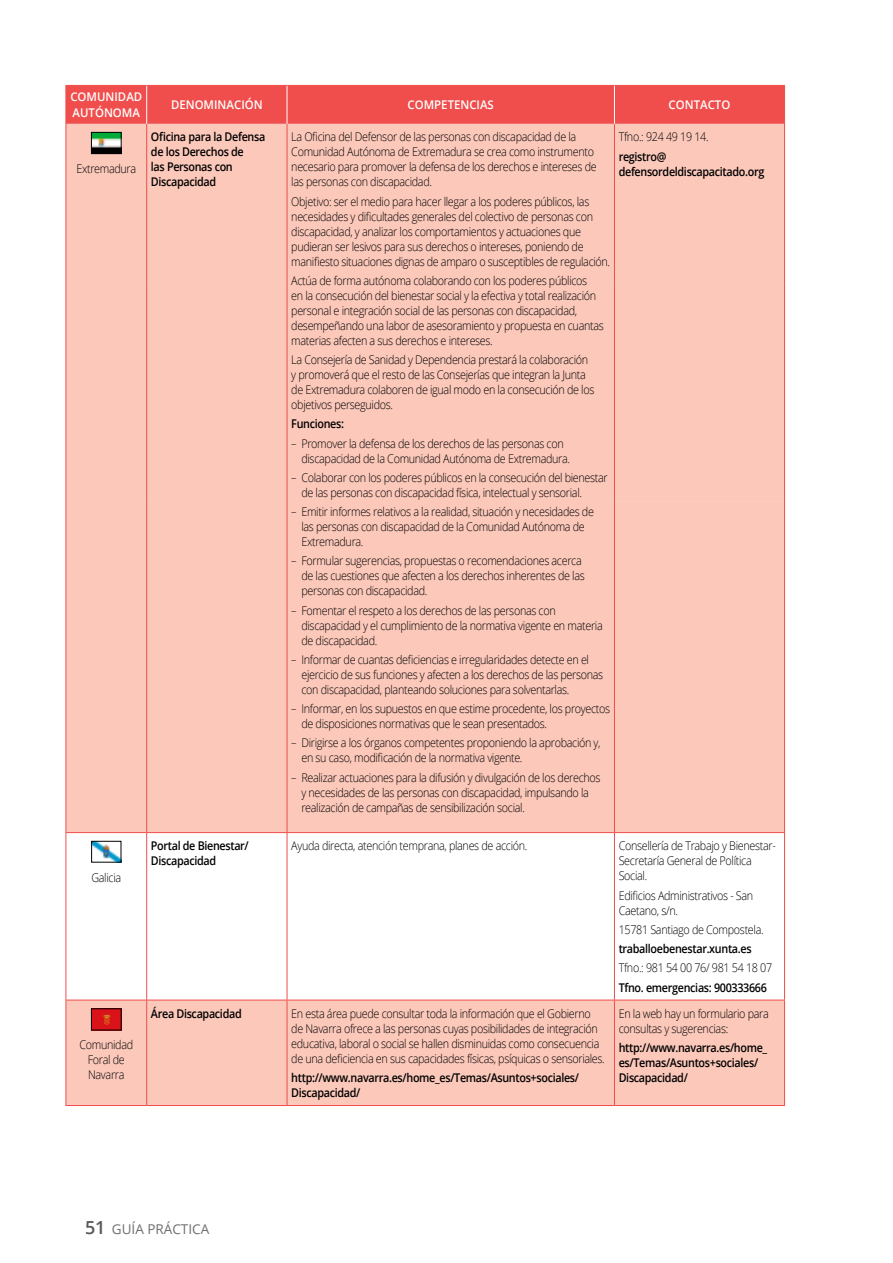
<style>
.page{position:relative;width:893px;height:1263px;background:#fff}
.page>*{position:absolute;margin:0;border:0;box-sizing:border-box;transform-origin:0 0}
.t1{font:13.5px "Open Sans";color:#6d6e71}
.TABLA-PARRAFO-IZQUIE{font:300 12px/15px "Open Sans";letter-spacing:-.03em;color:#000;scale:.9 1}
.TABLA-PARRAFO-IZQUIE-2{font:600 12px/15px "Open Sans";letter-spacing:-.03em;color:#000;scale:.9 1}
.TABLA-CABECERA-ANEXO{font:600 12px/16.5px "Open Sans";color:#fff;scale:.95 1}
.s1{font-weight:600;font-size:18px;color:#58585b}
</style>
<div class="page">
<div style="left:67px;top:86px;width:717px;height:38px;background:#f04e4c"></div>
<div style="left:67px;top:124px;width:717px;height:708px;background:#fbc8ba"></div>
<div style="left:614px;top:284px;width:170px;height:217px;background:#fbc8ba"></div>
<div style="left:67px;top:1001px;width:717px;height:104px;background:#fbc8ba"></div>
<hr style="left:66px;top:124px;width:1px;height:160px;background:#f04e4c">
<hr style="left:146px;top:124px;width:1px;height:160px;background:#f04e4c">
<hr style="left:287px;top:124px;width:1px;height:160px;background:#f04e4c">
<hr style="left:66px;top:284px;width:1px;height:217px;background:#f04e4c">
<hr style="left:146px;top:284px;width:1px;height:217px;background:#f04e4c">
<hr style="left:287px;top:284px;width:1px;height:217px;background:#f04e4c">
<hr style="left:66px;top:501px;width:1px;height:331px;background:#f04e4c">
<hr style="left:146px;top:501px;width:1px;height:331px;background:#f04e4c">
<hr style="left:287px;top:501px;width:1px;height:331px;background:#f04e4c">
<hr style="left:614px;top:124px;width:1px;height:160px;background:#f04e4c">
<hr style="left:784px;top:124px;width:1px;height:160px;background:#f04e4c">
<hr style="left:614px;top:284px;width:1px;height:217px;background:#f04e4c">
<hr style="left:784px;top:284px;width:1px;height:217px;background:#f04e4c">
<hr style="left:614px;top:501px;width:1px;height:331px;background:#f04e4c">
<hr style="left:784px;top:501px;width:1px;height:331px;background:#f04e4c">
<hr style="left:66px;top:832px;width:81px;height:1px;background:#f04e4c">
<hr style="left:66px;top:833px;width:1px;height:167px;background:#f04e4c">
<hr style="left:147px;top:832px;width:140px;height:1px;background:#f04e4c">
<hr style="left:146px;top:833px;width:1px;height:167px;background:#f04e4c">
<hr style="left:287px;top:832px;width:327px;height:1px;background:#f04e4c">
<hr style="left:287px;top:833px;width:1px;height:167px;background:#f04e4c">
<hr style="left:614px;top:832px;width:171px;height:1px;background:#f04e4c">
<hr style="left:614px;top:833px;width:1px;height:167px;background:#f04e4c">
<hr style="left:784px;top:833px;width:1px;height:167px;background:#f04e4c">
<hr style="left:66px;top:1000px;width:81px;height:1px;background:#f04e4c">
<hr style="left:66px;top:1000px;width:1px;height:105px;background:#f04e4c">
<hr style="left:147px;top:1000px;width:140px;height:1px;background:#f04e4c">
<hr style="left:146px;top:1000px;width:1px;height:105px;background:#f04e4c">
<hr style="left:287px;top:1000px;width:327px;height:1px;background:#f04e4c">
<hr style="left:287px;top:1000px;width:1px;height:105px;background:#f04e4c">
<hr style="left:614px;top:1000px;width:171px;height:1px;background:#f04e4c">
<hr style="left:614px;top:1000px;width:1px;height:105px;background:#f04e4c">
<hr style="left:784px;top:1000px;width:1px;height:105px;background:#f04e4c">
<hr style="left:66px;top:85px;width:81px;height:1px;background:#f04e4c">
<hr style="left:66px;top:86px;width:1px;height:38px;background:#f04e4c">
<hr style="left:147px;top:85px;width:140px;height:1px;background:#f04e4c">
<hr style="left:287px;top:85px;width:327px;height:1px;background:#f04e4c">
<hr style="left:614px;top:85px;width:171px;height:1px;background:#f04e4c">
<hr style="left:784px;top:86px;width:1px;height:38px;background:#f04e4c">
<hr style="left:66px;top:1105px;width:81px;height:1px;background:#f04e4c">
<hr style="left:147px;top:1105px;width:140px;height:1px;background:#f04e4c">
<hr style="left:287px;top:1105px;width:327px;height:1px;background:#f04e4c">
<hr style="left:614px;top:1105px;width:171px;height:1px;background:#f04e4c">
<hr style="left:146px;top:86px;width:1px;height:38px;background:#fff">
<hr style="left:287px;top:86px;width:1px;height:38px;background:#fff">
<hr style="left:614px;top:86px;width:1px;height:38px;background:#fff">
<img style="left:93px;top:134px;width:26px;height:18px">
<div style="left:91px;top:132px;width:30px;height:22px;border:1px solid #000"></div>
<img style="left:93px;top:843px;width:26px;height:17px">
<div style="left:91px;top:841px;width:30px;height:21px;border:1px solid #000"></div>
<img style="left:93px;top:1010px;width:26px;height:18px">
<div style="left:91px;top:1008px;width:30px;height:22px;border:1px solid #000"></div>
<p class="TABLA-CABECERA-ANEXO" style="left:70px;top:88px;width:77px">COMUNIDAD<br>AUTÓNOMA</p>
<p class="TABLA-CABECERA-ANEXO" style="left:171px;top:96px;width:98px">DENOMINACIÓN</p>
<p class="TABLA-CABECERA-ANEXO" style="left:408px;top:96px;width:92px">COMPETENCIAS</p>
<p class="TABLA-CABECERA-ANEXO" style="left:669px;top:96px;width:67px">CONTACTO</p>
<p class="TABLA-PARRAFO-IZQUIE" style="left:76px;top:161px;width:68px">Extremadura</p>
<p class="TABLA-PARRAFO-IZQUIE" style="left:91px;top:869px;width:35px">Galicia</p>
<p class="TABLA-PARRAFO-IZQUIE" style="left:79px;top:1037px;width:61px;text-align:center">Comunidad<br>Foral de<br>Navarra</p>
<p class="TABLA-PARRAFO-IZQUIE-2" style="left:151px;top:129px;width:129px">Oficina para la Defensa de los Derechos de<br>las Personas con<br>Discapacidad</p>
<p class="TABLA-PARRAFO-IZQUIE" style="left:291px;top:129px;width:341px">La Oficina del Defensor de las personas con discapacidad de la Comunidad Autónoma de Extremadura se crea como instrumento necesario para promover la defensa de los derechos e intereses de las personas con discapacidad.</p>
<p class="TABLA-PARRAFO-IZQUIE" style="left:291px;top:193px;width:356px">Objetivo: ser el medio para hacer llegar a los poderes públicos, las necesidades y dificultades generales del colectivo de personas con discapacidad, y analizar los comportamientos y actuaciones que pudieran ser lesivos para sus derechos o intereses, poniendo de manifiesto situaciones dignas de amparo o susceptibles de regulación.</p>
<p class="TABLA-PARRAFO-IZQUIE" style="left:291px;top:273px;width:349px">Actúa de forma autónoma colaborando con los poderes públicos<br>en la consecución del bienestar social y la efectiva y total realización personal e integración social de las personas con discapacidad, desempeñando una labor de asesoramiento y propuesta en cuantas materias afecten a sus derechos e intereses.</p>
<p class="TABLA-PARRAFO-IZQUIE" style="left:291px;top:352px;width:338px">La Consejería de Sanidad y Dependencia prestará la colaboración y promoverá que el resto de las Consejerías que integran la Junta de Extremadura colaboren de igual modo en la consecución de los objetivos perseguidos.</p>
<p class="TABLA-PARRAFO-IZQUIE-2" style="left:291px;top:416px;width:60px">Funciones:</p>
<p class="TABLA-PARRAFO-IZQUIE" style="left:301px;top:435px;width:300px;text-indent:-10px">– Promover la defensa de los derechos de las personas con discapacidad de la Comunidad Autónoma de Extremadura.</p>
<p class="TABLA-PARRAFO-IZQUIE" style="left:301px;top:470px;width:342px;text-indent:-10px">– Colaborar con los poderes públicos en la consecución del bienestar de las personas con discapacidad física, intelectual y sensorial.</p>
<p class="TABLA-PARRAFO-IZQUIE" style="left:301px;top:504px;width:327px;text-indent:-10px">– Emitir informes relativos a la realidad, situación y necesidades de las personas con discapacidad de la Comunidad Autónoma de<br>Extremadura.</p>
<p class="TABLA-PARRAFO-IZQUIE" style="left:301px;top:553px;width:316px;text-indent:-10px">– Formular sugerencias, propuestas o recomendaciones acerca de las cuestiones que afecten a los derechos inherentes de las personas con discapacidad.</p>
<p class="TABLA-PARRAFO-IZQUIE" style="left:301px;top:602px;width:336px;text-indent:-10px">– Fomentar el respeto a los derechos de las personas con discapacidad y el cumplimiento de la normativa vigente en materia de discapacidad.</p>
<p class="TABLA-PARRAFO-IZQUIE" style="left:301px;top:652px;width:337px;text-indent:-10px">– Informar de cuantas deficiencias e irregularidades detecte en el ejercicio de sus funciones y afecten a los derechos de las personas con discapacidad, planteando soluciones para solventarlas.</p>
<p class="TABLA-PARRAFO-IZQUIE" style="left:301px;top:701px;width:345px;text-indent:-10px">– Informar, en los supuestos en que estime procedente, los proyectos de disposiciones normativas que le sean presentados.</p>
<p class="TABLA-PARRAFO-IZQUIE" style="left:301px;top:735px;width:334px;text-indent:-10px">– Dirigirse a los órganos competentes proponiendo la aprobación y, en su caso, modificación de la normativa vigente.</p>
<p class="TABLA-PARRAFO-IZQUIE" style="left:301px;top:769px;width:334px;text-indent:-10px">– Realizar actuaciones para la difusión y divulgación de los derechos y necesidades de las personas con discapacidad, impulsando la realización de campañas de sensibilización social.</p>
<p class="TABLA-PARRAFO-IZQUIE" style="left:619px;top:129px;width:101px">Tfno.: 924 49 19 14.</p>
<p class="TABLA-PARRAFO-IZQUIE-2" style="left:619px;top:148px;width:163px">registro@ defensordeldiscapacitado.org</p>
<p class="TABLA-PARRAFO-IZQUIE-2" style="left:151px;top:838px;width:110px">Portal de Bienestar/<br>Discapacidad</p>
<p class="TABLA-PARRAFO-IZQUIE" style="left:291px;top:838px;width:264px">Ayuda directa, atención temprana, planes de acción.</p>
<p class="TABLA-PARRAFO-IZQUIE" style="left:619px;top:838px;width:176px">Consellería de Trabajo y Bienestar-<br>Secretaría General de Política<br>Social.</p>
<p class="TABLA-PARRAFO-IZQUIE" style="left:619px;top:887px;width:151px">Edificios Administrativos - San<br>Caetano, s/n.</p>
<p class="TABLA-PARRAFO-IZQUIE" style="left:619px;top:921px;width:163px">15781 Santiago de Compostela.</p>
<p class="TABLA-PARRAFO-IZQUIE-2" style="left:619px;top:941px;width:149px">traballoebenestar.xunta.es</p>
<p class="TABLA-PARRAFO-IZQUIE" style="left:619px;top:960px;width:172px">Tfno.: 981 54 00 76/ 981 54 18 07</p>
<p class="TABLA-PARRAFO-IZQUIE-2" style="left:619px;top:979px;width:166px">Tfno. emergencias: 900333666</p>
<p class="TABLA-PARRAFO-IZQUIE-2" style="left:151px;top:1006px;width:102px">Área Discapacidad</p>
<p class="TABLA-PARRAFO-IZQUIE" style="left:291px;top:1005px;width:350px">En esta área puede consultar toda la información que el Gobierno de Navarra ofrece a las personas cuyas posibilidades de integración educativa, laboral o social se hallen disminuidas como consecuencia de una deficiencia en sus capacidades físicas, psíquicas o sensoriales.</p>
<p class="TABLA-PARRAFO-IZQUIE-2" style="left:291px;top:1070px;width:321px">http://www.navarra.es/home_es/Temas/Asuntos+sociales/<br>Discapacidad/</p>
<p class="TABLA-PARRAFO-IZQUIE" style="left:619px;top:1005px;width:168px">En la web hay un formulario para consultas y sugerencias:</p>
<p class="TABLA-PARRAFO-IZQUIE-2" style="left:619px;top:1040px;width:167px">http://www.navarra.es/home_ es/Temas/Asuntos+sociales/<br>Discapacidad/</p>
<p class="t1" style="left:85px;top:1220px;width:126px"><span class="s1">51</span> GUÍA PRÁCTICA</p>
</div>
